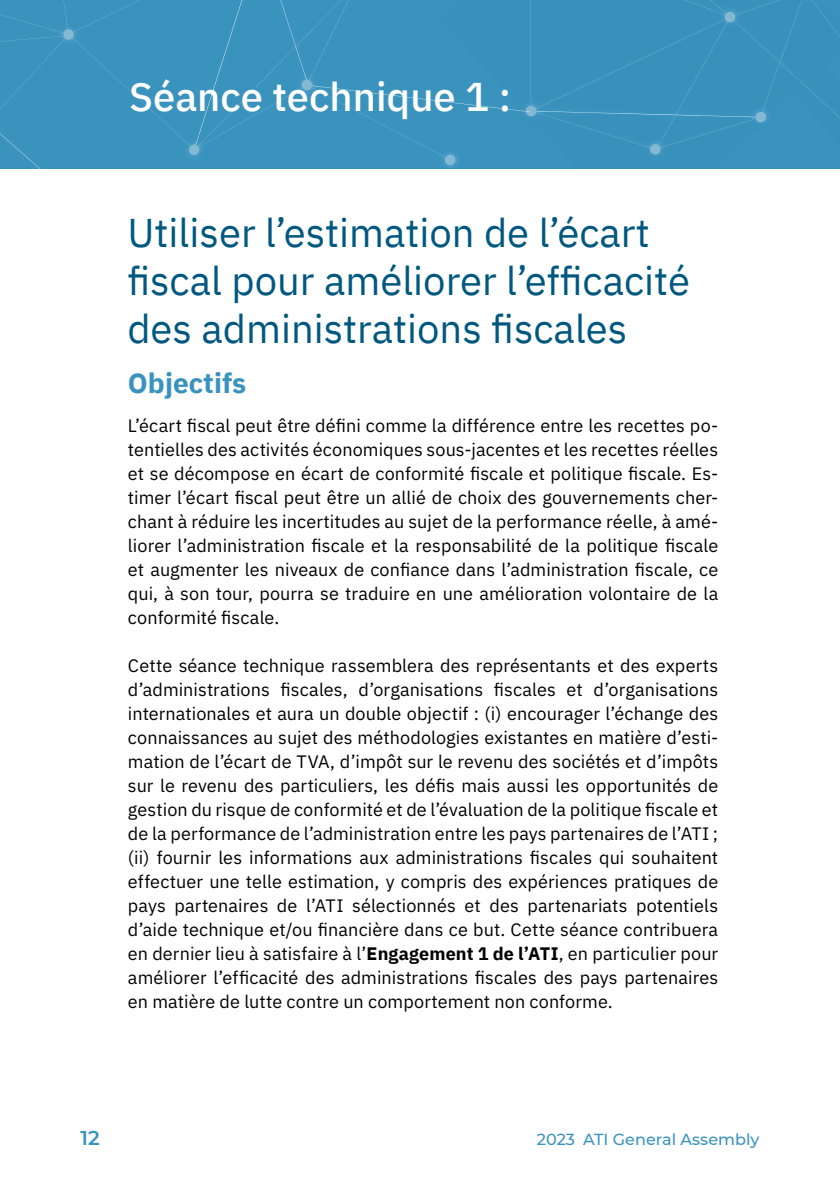
<style>
.page{position:relative;width:840px;height:1191px;background:#fff}
.page>*{position:absolute;margin:0;border:0;box-sizing:border-box;transform-origin:0 0}
.t1{font:40px/48px "IBM Plex Sans";color:#005880}
.t2{font:500 40px "IBM Plex Sans";color:#fff}
.t3{font:700 28px "IBM Plex Sans";color:#3a93be}
.t4{font:600 20px "Montserrat";color:#3a93be}
.t5{font:18px/24px "IBM Plex Sans";letter-spacing:.005em;color:#000;text-align:justify}
.t6{font:500 16px "Montserrat";color:#3a93be}
.s1{font-weight:700}
</style>
<div class="page">
<div style="left:0;top:0;width:839px;height:168px;background:#3a93bd"></div>
<h1 class="t2" style="left:129px;top:65px;width:383px">Séance technique 1 :</h1>
<h1 class="t1" style="left:127px;top:205px;width:564px">Utiliser l’estimation de l’écart fiscal pour améliorer l’efficacité des administrations fiscales</h1>
<h2 class="t3" style="left:128px;top:361px;width:120px">Objectifs</h2>
<p class="t5" style="left:128px;top:412px;width:591px">L’écart fiscal peut être défini comme la différence entre les recettes po&shy;tentielles des activités économiques sous-jacentes et les recettes réelles et se décompose en écart de conformité fiscale et politique fiscale. Es&shy;timer l’écart fiscal peut être un allié de choix des gouvernements cher&shy;chant à réduire les incertitudes au sujet de la performance réelle, à amé&shy;liorer l’administration fiscale et la responsabilité de la politique fiscale et augmenter les niveaux de confiance dans l’administration fiscale, ce qui, à son tour, pourra se traduire en une amélioration volontaire de la conformité fiscale.</p>
<p class="t5" style="left:128px;top:652px;width:591px">Cette séance technique rassemblera des représentants et des experts d’administrations fiscales, d’organisations fiscales et d’organisations internationales et aura un double objectif : (i) encourager l’échange des connaissances au sujet des méthodologies existantes en matière d’esti&shy;mation de l’écart de TVA, d’impôt sur le revenu des sociétés et d’impôts sur le revenu des particuliers, les défis mais aussi les opportunités de gestion du risque de conformité et de l’évaluation de la politique fiscale et de la performance de l’administration entre les pays partenaires de l’ATI ; (ii) fournir les informations aux administrations fiscales qui souhaitent effectuer une telle estimation, y compris des expériences pratiques de pays partenaires de l’ATI sélectionnés et des partenariats potentiels d’aide technique et/ou financière dans ce but. Cette séance contribuera en dernier lieu à satisfaire à l’<span class="s1">Engagement 1 de l’ATI</span>, en particulier pour améliorer l’efficacité des administrations fiscales des pays partenaires en matière de lutte contre un comportement non conforme.</p>
<p class="t4" style="left:80px;top:1123px;width:21px">12</p>
<p class="t6" style="left:536px;top:1128px;width:224px">2023 ATI General Assembly</p>
</div>
